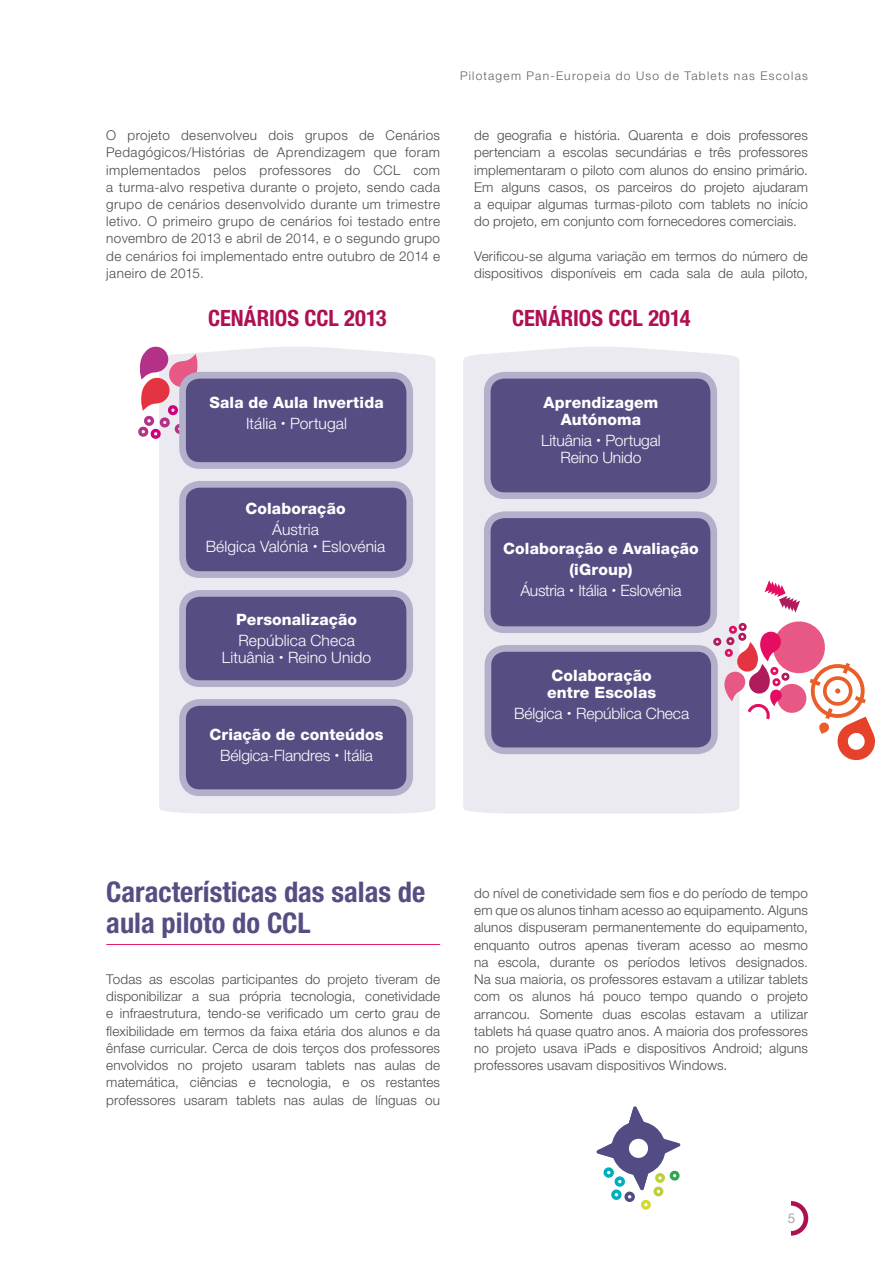
<style>
.page{position:relative;width:893px;height:1263px;background:#fff}
.page>*{position:absolute;margin:0;border:0;box-sizing:border-box;transform-origin:0 0}
.t1{font:700 condensed 28.5px/31.5px "Helvetica Neue LT Pro";color:#564e83}
.t2{font:700 condensed 22.5px "Helvetica Neue LT Pro";color:#ae1152}
.t3{font:300 15.6px/17.1px "Helvetica Neue LT Pro";letter-spacing:-.005em;color:#fff;text-align:center}
.t4{font:800 15.6px/17.1px "Helvetica Neue LT Pro";letter-spacing:.005em;color:#fff;text-align:center}
.t5{font:300 13.5px/17.2px "Helvetica Neue LT Pro";letter-spacing:.01em;color:#4b4b4d;text-align:justify}
.t6{font:13.5px "Helvetica Neue LT Pro";color:#a3a4a6}
.t7{font:300 12px "Helvetica Neue LT Pro";letter-spacing:.105em;color:#5f6062}
</style>
<div class="page">
<svg style="left:790px;top:1201px;width:19px;height:35px"></svg>
<hr style="left:106px;top:944px;width:334px;height:1px;background:#e41e6a">
<svg style="left:597px;top:1106px;width:83px;height:104px"></svg>
<div style="left:463px;top:347px;width:277px;height:467px;background:#ebeaf1"></div>
<div style="left:159px;top:347px;width:277px;height:467px;background:#ebeaf1"></div>
<svg style="left:713px;top:580px;width:162px;height:182px"></svg>
<div style="left:487px;top:515px;width:227px;height:115px;background:#564e83;border-radius:17px"></div>
<div style="left:484px;top:511px;width:233px;height:122px;border:7px solid #b4afca;border-radius:17px"></div>
<div style="left:487px;top:375px;width:227px;height:121px;background:#564e83;border-radius:17px"></div>
<div style="left:484px;top:372px;width:233px;height:127px;border:7px solid #b4afca;border-radius:17px"></div>
<div style="left:488px;top:648px;width:226px;height:103px;background:#564e83;border-radius:17px"></div>
<div style="left:485px;top:645px;width:233px;height:109px;border:7px solid #b4afca;border-radius:17px"></div>
<svg style="left:138px;top:346px;width:61px;height:93px"></svg>
<div style="left:183px;top:375px;width:227px;height:90px;background:#564e83;border-radius:17px"></div>
<div style="left:179px;top:372px;width:234px;height:97px;border:7px solid #b4afca;border-radius:17px"></div>
<div style="left:183px;top:484px;width:227px;height:90px;background:#564e83;border-radius:17px"></div>
<div style="left:179px;top:481px;width:234px;height:97px;border:7px solid #b4afca;border-radius:17px"></div>
<div style="left:183px;top:593px;width:227px;height:91px;background:#564e83;border-radius:17px"></div>
<div style="left:179px;top:590px;width:234px;height:97px;border:7px solid #b4afca;border-radius:17px"></div>
<div style="left:183px;top:702px;width:227px;height:91px;background:#564e83;border-radius:17px"></div>
<div style="left:179px;top:699px;width:234px;height:97px;border:7px solid #b4afca;border-radius:17px"></div>
<p class="t5" style="left:106px;top:126px;width:335px">O projeto desenvolveu dois grupos de Cenários Pedagógicos/Histórias de Aprendizagem que foram implementados pelos professores do CCL com a turma-alvo respetiva durante o projeto, sendo cada grupo de cenários desenvolvido durante um trimestre letivo. O primeiro grupo de cenários foi testado entre novembro de 2013 e abril de 2014, e o segundo grupo de cenários foi implementado entre outubro de 2014 e janeiro de 2015.</p>
<p class="t7" style="left:460px;top:68px;width:349px">Pilotagem Pan-Europeia do Uso de Tablets nas Escolas</p>
<p class="t5" style="left:474px;top:126px;width:335px">de geografia e história. Quarenta e dois professores pertenciam a escolas secundárias e três professores implementaram o piloto com alunos do ensino primário.<br>Em alguns casos, os parceiros do projeto ajudaram a equipar algumas turmas-piloto com tablets no início do projeto, em conjunto com fornecedores comerciais.</p>
<p class="t5" style="left:474px;top:247px;width:335px">Verificou-se alguma variação em termos do número de dispositivos disponíveis em cada sala de aula piloto,</p>
<h2 class="t2" style="left:208px;top:304px;width:180px">CENÁRIOS CCL 2013</h2>
<h2 class="t2" style="left:512px;top:304px;width:180px">CENÁRIOS CCL 2014</h2>
<p class="t4" style="left:209px;top:394px;width:176px">Sala de Aula Invertida</p>
<p class="t3" style="left:246px;top:415px;width:102px">Itália Portugal</p>
<p class="t4" style="left:245px;top:499px;width:102px">Colaboração</p>
<p class="t3" style="left:206px;top:520px;width:181px">Áustria<br>Bélgica Valónia Eslovénia</p>
<p class="t4" style="left:236px;top:611px;width:123px">Personalização</p>
<p class="t3" style="left:222px;top:632px;width:151px">República Checa<br>Lituânia Reino Unido</p>
<p class="t4" style="left:210px;top:726px;width:175px">Criação de conteúdos</p>
<p class="t3" style="left:220px;top:747px;width:154px">Bélgica-Flandres Itália</p>
<p class="t4" style="left:544px;top:394px;width:116px">Aprendizagem<br>Autónoma</p>
<p class="t3" style="left:541px;top:432px;width:121px">Lituânia Portugal<br>Reino Unido</p>
<p class="t4" style="left:503px;top:538px;width:197px;line-height:21.1px">Colaboração e Avaliação (iGroup)</p>
<p class="t3" style="left:520px;top:582px;width:163px">Áustria Itália Eslovénia</p>
<p class="t4" style="left:547px;top:667px;width:111px;text-align:left">Colaboração entre Escolas</p>
<p class="t3" style="left:514px;top:705px;width:177px">Bélgica República Checa</p>
<h1 class="t1" style="left:106px;top:876px;width:321px">Características das salas de aula piloto do CCL</h1>
<p class="t5" style="left:106px;top:970px;width:335px">Todas as escolas participantes do projeto tiveram de disponibilizar a sua própria tecnologia, conetividade e infraestrutura, tendo-se verificado um certo grau de flexibilidade em termos da faixa etária dos alunos e da ênfase curricular. Cerca de dois terços dos professores envolvidos no projeto usaram tablets nas aulas de matemática, ciências e tecnologia, e os restantes professores usaram tablets nas aulas de línguas ou</p>
<p class="t5" style="left:474px;top:884px;width:335px">do nível de conetividade sem fios e do período de tempo em que os alunos tinham acesso ao equipamento. Alguns alunos dispuseram permanentemente do equipamento, enquanto outros apenas tiveram acesso ao mesmo na escola, durante os períodos letivos designados.<br>Na sua maioria, os professores estavam a utilizar tablets com os alunos há pouco tempo quando o projeto arrancou. Somente duas escolas estavam a utilizar tablets há quase quatro anos. A maioria dos professores no projeto usava iPads e dispositivos Android; alguns professores usavam dispositivos Windows.</p>
<p class="t6" style="left:788px;top:1210px;width:9px">5</p>
</div>
